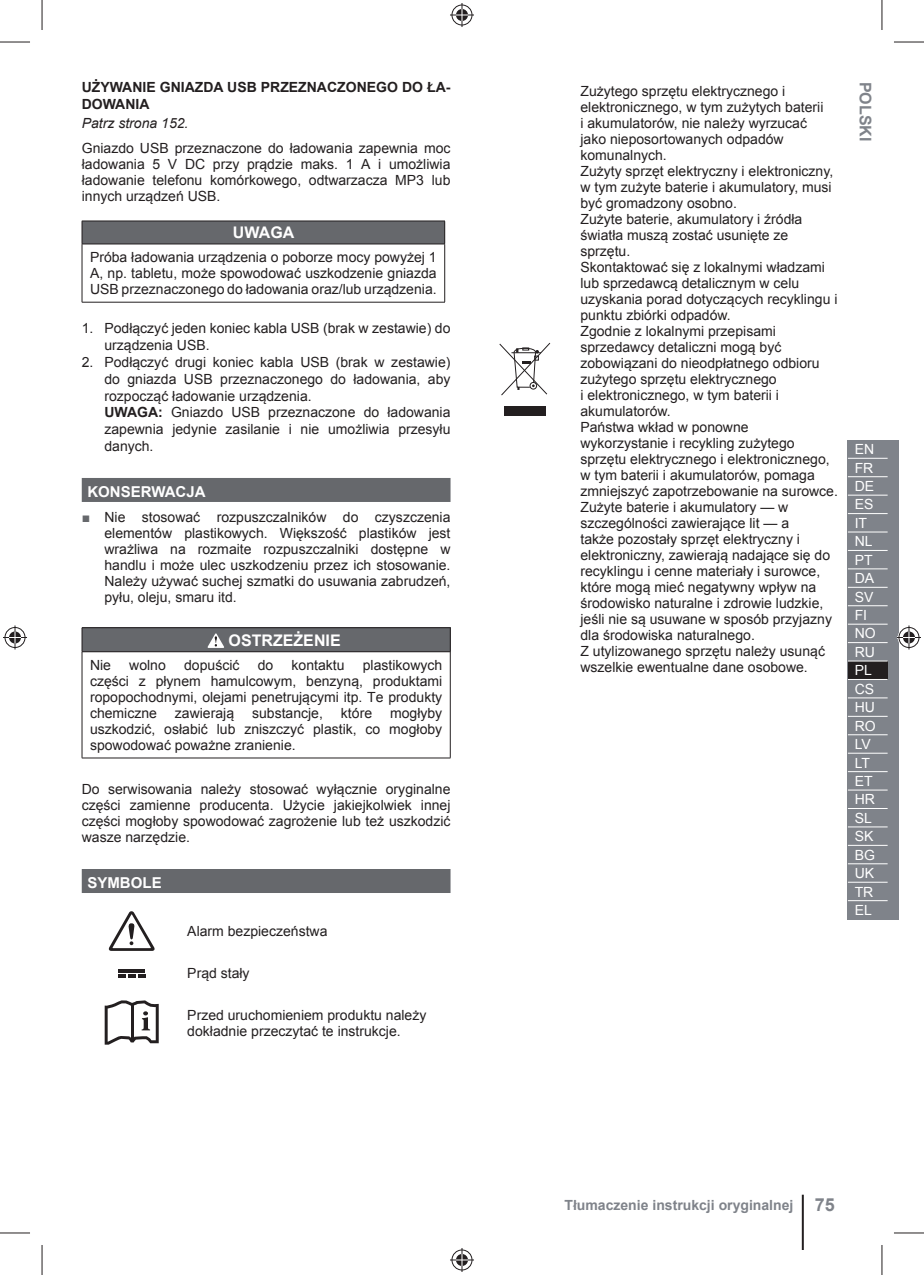
<style>
.page{position:relative;width:924px;height:1275px;background:#fff}
.page>*{position:absolute;margin:0;border:0;box-sizing:border-box;transform-origin:0 0}
.t1{font:700 16px "Arial";color:#fff}
.t2{font:700 16px "Arial";color:#7f838a}
.t3{font:700 15px "Arial";color:#fff}
.t4{font:14px/16px "Arial";color:#231f20;text-align:justify}
.t5{font:14px/18.4px "Arial";color:#fff}
.t6{font:700 14px/16.8px "Arial";color:#231f20}
.t7{font:700 14px "Arial";color:#7f838a}
.t8{font:italic 14px "Arial";color:#231f20}
.s1{font-weight:700}
.s2{color:#66686c}
.s3{font-size:18px}
</style>
<div class="page">
<hr style="left:801px;top:1194px;width:2px;height:56px;background:#231f20">
<div style="left:847px;top:440px;width:51px;height:479px;background:#7f838a"></div>
<svg style="left:848px;top:477px;width:39px;height:425px"></svg>
<div style="left:847px;top:661px;width:40px;height:18px;background:#231f20"></div>
<hr style="left:847px;top:458px;width:40px;height:1px;background:#fff">
<hr style="left:847px;top:476px;width:40px;height:1px;background:#fff">
<hr style="left:847px;top:494px;width:40px;height:1px;background:#fff">
<hr style="left:847px;top:513px;width:40px;height:1px;background:#fff">
<hr style="left:847px;top:531px;width:40px;height:1px;background:#fff">
<hr style="left:847px;top:550px;width:40px;height:1px;background:#fff">
<hr style="left:847px;top:568px;width:40px;height:1px;background:#fff">
<hr style="left:847px;top:587px;width:40px;height:1px;background:#fff">
<hr style="left:847px;top:605px;width:40px;height:1px;background:#fff">
<hr style="left:847px;top:623px;width:40px;height:1px;background:#fff">
<hr style="left:847px;top:642px;width:40px;height:1px;background:#fff">
<hr style="left:847px;top:660px;width:40px;height:1px;background:#fff">
<hr style="left:847px;top:679px;width:40px;height:1px;background:#fff">
<hr style="left:847px;top:697px;width:40px;height:1px;background:#fff">
<hr style="left:847px;top:716px;width:40px;height:1px;background:#fff">
<hr style="left:847px;top:734px;width:40px;height:1px;background:#fff">
<hr style="left:847px;top:752px;width:40px;height:1px;background:#fff">
<hr style="left:847px;top:771px;width:40px;height:1px;background:#fff">
<hr style="left:847px;top:789px;width:40px;height:1px;background:#fff">
<hr style="left:847px;top:808px;width:40px;height:1px;background:#fff">
<hr style="left:847px;top:826px;width:40px;height:1px;background:#fff">
<hr style="left:847px;top:845px;width:40px;height:1px;background:#fff">
<hr style="left:847px;top:863px;width:40px;height:1px;background:#fff">
<hr style="left:847px;top:881px;width:40px;height:1px;background:#fff">
<hr style="left:847px;top:900px;width:40px;height:1px;background:#fff">
<div style="left:82px;top:478px;width:368px;height:24px;background:#66686c"></div>
<div style="left:82px;top:869px;width:368px;height:24px;background:#66686c"></div>
<div style="left:82px;top:221px;width:362px;height:23px;background:#66686c"></div>
<hr style="left:82px;top:244px;width:1px;height:58px;background:#231f20">
<hr style="left:444px;top:244px;width:1px;height:58px;background:#231f20">
<hr style="left:82px;top:302px;width:363px;height:1px;background:#231f20">
<svg style="left:82px;top:222px;width:1px;height:22px"></svg>
<svg style="left:444px;top:222px;width:1px;height:22px"></svg>
<hr style="left:82px;top:221px;width:363px;height:1px;background:#231f20">
<hr style="left:82px;top:244px;width:363px;height:1px;background:#231f20">
<div style="left:82px;top:628px;width:368px;height:24px;background:#66686c"></div>
<hr style="left:82px;top:652px;width:1px;height:105px;background:#231f20">
<hr style="left:449px;top:652px;width:1px;height:105px;background:#231f20">
<hr style="left:82px;top:757px;width:368px;height:1px;background:#231f20">
<svg style="left:82px;top:628px;width:1px;height:23px"></svg>
<svg style="left:449px;top:628px;width:1px;height:23px"></svg>
<hr style="left:82px;top:627px;width:368px;height:1px;background:#231f20">
<hr style="left:82px;top:651px;width:368px;height:1px;background:#231f20">
<svg style="left:207px;top:633px;width:17px;height:15px"></svg>
<svg style="left:108px;top:911px;width:47px;height:40px"></svg>
<hr style="left:118px;top:969px;width:27px;height:3px;background:#231f20">
<svg style="left:118px;top:974px;width:27px;height:4px"></svg>
<svg style="left:105px;top:1000px;width:54px;height:44px"></svg>
<svg style="left:499px;top:343px;width:51px;height:53px"></svg>
<div style="left:504px;top:406px;width:42px;height:9px;background:#231f20"></div>
<hr style="left:0;top:42px;width:30px;height:1px;background:#231f20">
<hr style="left:893px;top:42px;width:30px;height:1px;background:#231f20">
<hr style="left:0;top:1232px;width:30px;height:1px;background:#231f20">
<hr style="left:893px;top:1232px;width:30px;height:1px;background:#231f20">
<hr style="left:42px;top:0;width:1px;height:30px;background:#231f20">
<hr style="left:42px;top:1245px;width:1px;height:30px;background:#231f20">
<hr style="left:881px;top:0;width:1px;height:30px;background:#231f20">
<hr style="left:881px;top:1245px;width:1px;height:30px;background:#231f20">
<svg style="left:450px;top:3px;width:24px;height:24px"></svg>
<svg style="left:450px;top:1248px;width:24px;height:24px"></svg>
<svg style="left:3px;top:625px;width:24px;height:24px"></svg>
<svg style="left:897px;top:625px;width:23px;height:24px"></svg>
<p class="t6" style="left:82px;top:79px;width:370px">UŻYWANIE GNIAZDA USB PRZEZNACZONEGO DO ŁA-<br>DOWANIA</p>
<p class="t8" style="left:82px;top:116px;width:108px">Patrz strona 152.</p>
<p class="t4" style="left:82px;top:140px;width:370px">Gniazdo USB przeznaczone do ładowania zapewnia moc ładowania 5 V DC przy prądzie maks. 1 A i umożliwia ładowanie telefonu komórkowego, odtwarzacza MP3 lub innych urządzeń USB.</p>
<p class="t1" style="left:233px;top:224px;width:63px">UWAGA</p>
<p class="t4" style="left:90px;top:249px;width:348px">Próba ładowania urządzenia o poborze mocy powyżej 1<br>A, np. tabletu, może spowodować uszkodzenie gniazda USB przeznaczonego do ładowania oraz/lub urządzenia.</p>
<p class="t4" style="left:104px;top:320px;width:347px;line-height:16.8px;text-indent:-23px">1. Podłączyć jeden koniec kabla USB (brak w zestawie) do urządzenia USB.</p>
<p class="t4" style="left:104px;top:354px;width:347px;line-height:16.8px;text-align:left;text-indent:-23px">2. Podłączyć drugi koniec kabla USB (brak w zestawie) do gniazda USB przeznaczonego do ładowania, aby rozpocząć ładowanie urządzenia.<br><span class="s1">UWAGA:</span> Gniazdo USB przeznaczone do ładowania zapewnia jedynie zasilanie i nie umożliwia przesyłu danych.</p>
<p class="t3" style="left:87px;top:483px;width:120px">KONSERWACJA</p>
<p class="t4" style="left:104px;top:509px;width:347px;text-indent:-23px"><span class="s2">■</span> Nie stosować rozpuszczalników do czyszczenia elementów plastikowych. Większość plastików jest wrażliwa na rozmaite rozpuszczalniki dostępne w handlu i może ulec uszkodzeniu przez ich stosowanie.<br>Należy używać suchej szmatki do usuwania zabrudzeń, pyłu, oleju, smaru itd.</p>
<p class="t1" style="left:228px;top:631px;width:114px">OSTRZEŻENIE</p>
<p class="t4" style="left:90px;top:657px;width:22px">Nie</p>
<p class="t4" style="left:129px;top:657px;width:38px">wolno</p>
<p class="t4" style="left:184px;top:657px;width:57px">dopuścić</p>
<p class="t4" style="left:257px;top:657px;width:17px">do</p>
<p class="t4" style="left:291px;top:657px;width:54px">kontaktu</p>
<p class="t4" style="left:90px;top:657px;width:353px;text-indent:273px">plastikowych części z płynem hamulcowym, benzyną, produktami ropopochodnymi, olejami penetrującymi itp. Te produkty chemiczne</p>
<p class="t4" style="left:90px;top:705px;width:353px;text-indent:300px">mogłyby uszkodzić, osłabić lub zniszczyć plastik, co mogłoby spowodować poważne zranienie.</p>
<p class="t4" style="left:82px;top:781px;width:370px">Do serwisowania należy stosować wyłącznie oryginalne części zamienne producenta. Użycie jakiejkolwiek innej części mogłoby spowodować zagrożenie lub też uszkodzić wasze narzędzie.</p>
<p class="t3" style="left:87px;top:874px;width:76px">SYMBOLE</p>
<p class="t4" style="left:187px;top:923px;width:142px">Alarm bezpieczeństwa</p>
<p class="t4" style="left:187px;top:965px;width:64px">Prąd stały</p>
<p class="t4" style="left:187px;top:1007px;width:240px">Przed uruchomieniem produktu należy dokładnie przeczytać te instrukcje.</p>
<p class="t4" style="left:175px;top:705px;width:61px">zawierają</p>
<p class="t4" style="left:252px;top:705px;width:72px">substancje,</p>
<p class="t4" style="left:341px;top:705px;width:33px">które</p>
<p class="t4" style="left:580px;top:83px;width:259px;text-align:left">Zużytego sprzętu elektrycznego i elektronicznego, w tym zużytych baterii<br>i akumulatorów, nie należy wyrzucać<br>jako nieposortowanych odpadów komunalnych.<br>Zużyty sprzęt elektryczny i elektroniczny, w tym zużyte baterie i akumulatory, musi być gromadzony osobno.<br>Zużyte baterie, akumulatory i źródła światła muszą zostać usunięte ze sprzętu.<br>Skontaktować się z lokalnymi władzami lub sprzedawcą detalicznym w celu uzyskania porad dotyczących recyklingu i punktu zbiórki odpadów.<br>Zgodnie z lokalnymi przepisami sprzedawcy detaliczni mogą być zobowiązani do nieodpłatnego odbioru zużytego sprzętu elektrycznego<br>i elektronicznego, w tym baterii i akumulatorów.<br>Państwa wkład w ponowne wykorzystanie i recykling zużytego sprzętu elektrycznego i elektronicznego, w tym baterii i akumulatorów, pomaga zmniejszyć zapotrzebowanie na surowce.<br>Zużyte baterie i akumulatory — w szczególności zawierające lit — a<br>także pozostały sprzęt elektryczny i elektroniczny, zawierają nadające się do recyklingu i cenne materiały i surowce, które mogą mieć negatywny wpływ na środowisko naturalne i zdrowie ludzkie, jeśli nie są usuwane w sposób przyjazny dla środowiska naturalnego.<br>Z utylizowanego sprzętu należy usunąć wszelkie ewentualne dane osobowe.</p>
<p class="t2" style="left:874px;top:82px;width:61px;rotate:90deg">POLSKI</p>
<p class="t5" style="left:854px;top:440px;width:22px">EN<br>FR<br>DE<br>ES<br>IT<br>NL<br>PT<br>DA<br>SV<br>FI<br>NO<br>RU<br>PL<br>CS<br>HU<br>RO<br>LV<br>LT<br>ET<br>HR<br>SL<br>SK<br>BG<br>UK<br>TR<br>EL</p>
<p class="t7" style="left:564px;top:1197px;width:272px">Tłumaczenie instrukcji oryginalnej <span class="s3">75</span></p>
</div>
